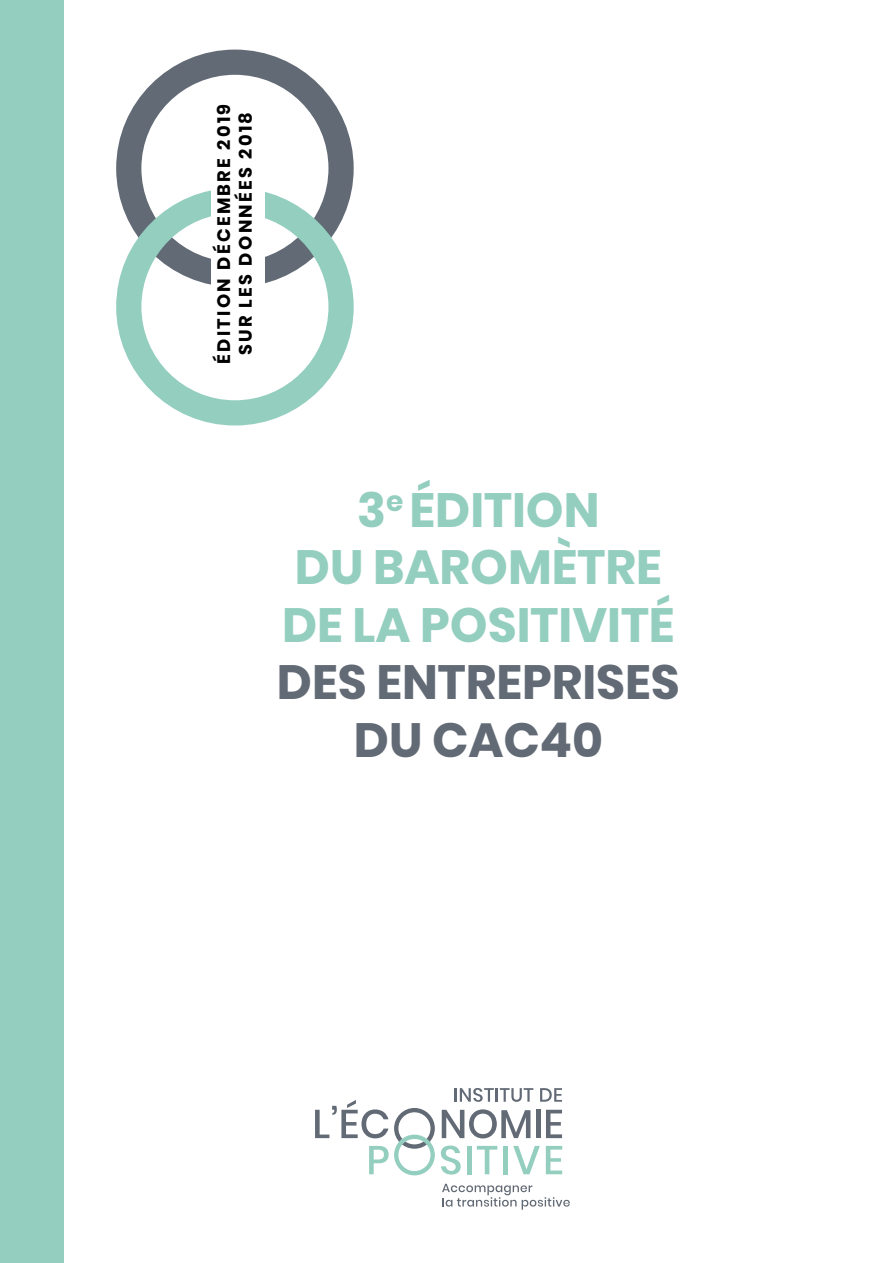
<style>
.page{position:relative;width:893px;height:1263px;background:#fff}
.page>*{position:absolute;margin:0;border:0;box-sizing:border-box;transform-origin:0 0}
.t1{font:700 48px/57.6px "Poppins";color:#93cebf;text-align:center}
.t2{font:700 48px/57.6px "Poppins";color:#626a75;text-align:center}
.t3{font:700 18px/21.6px "Poppins";letter-spacing:.13em;color:#000;text-align:center}
</style>
<div class="page">
<svg style="left:116px;top:50px;width:238px;height:138px"></svg>
<svg style="left:116px;top:188px;width:238px;height:237px"></svg>
<div style="left:0;top:0;width:64px;height:1263px;background:#93cebf"></div>
<div style="left:211px;top:91px;width:54px;height:286px;background:#fff"></div>
<svg style="left:442px;top:1109px;width:88px;height:29px"></svg>
<hr style="left:536px;top:1110px;width:4px;height:28px;background:#626a75">
<svg style="left:546px;top:1110px;width:16px;height:28px"></svg>
<svg style="left:441px;top:1145px;width:20px;height:29px"></svg>
<div style="left:467px;top:1146px;width:5px;height:28px;background:#93cebf"></div>
<svg style="left:477px;top:1146px;width:20px;height:28px"></svg>
<div style="left:503px;top:1146px;width:5px;height:28px;background:#93cebf"></div>
<svg style="left:513px;top:1146px;width:27px;height:28px"></svg>
<svg style="left:546px;top:1146px;width:16px;height:28px"></svg>
<svg style="left:455px;top:1088px;width:78px;height:14px"></svg>
<svg style="left:540px;top:1088px;width:22px;height:14px"></svg>
<svg style="left:315px;top:1100px;width:120px;height:75px"></svg>
<svg style="left:442px;top:1184px;width:128px;height:26px"></svg>
<p class="t3" style="left:213px;top:364px;width:261px;rotate:-90deg">ÉDITION DÉCEMBRE 2019<br>SUR LES DONNÉES 2018</p>
<h1 class="t1" style="left:282px;top:481px;width:394px">3<sup>e</sup> ÉDITION<br>DU BAROMÈTRE<br>DE LA POSITIVITÉ</h1>
<h1 class="t2" style="left:277px;top:654px;width:405px">DES ENTREPRISES<br>DU CAC40</h1>
</div>
